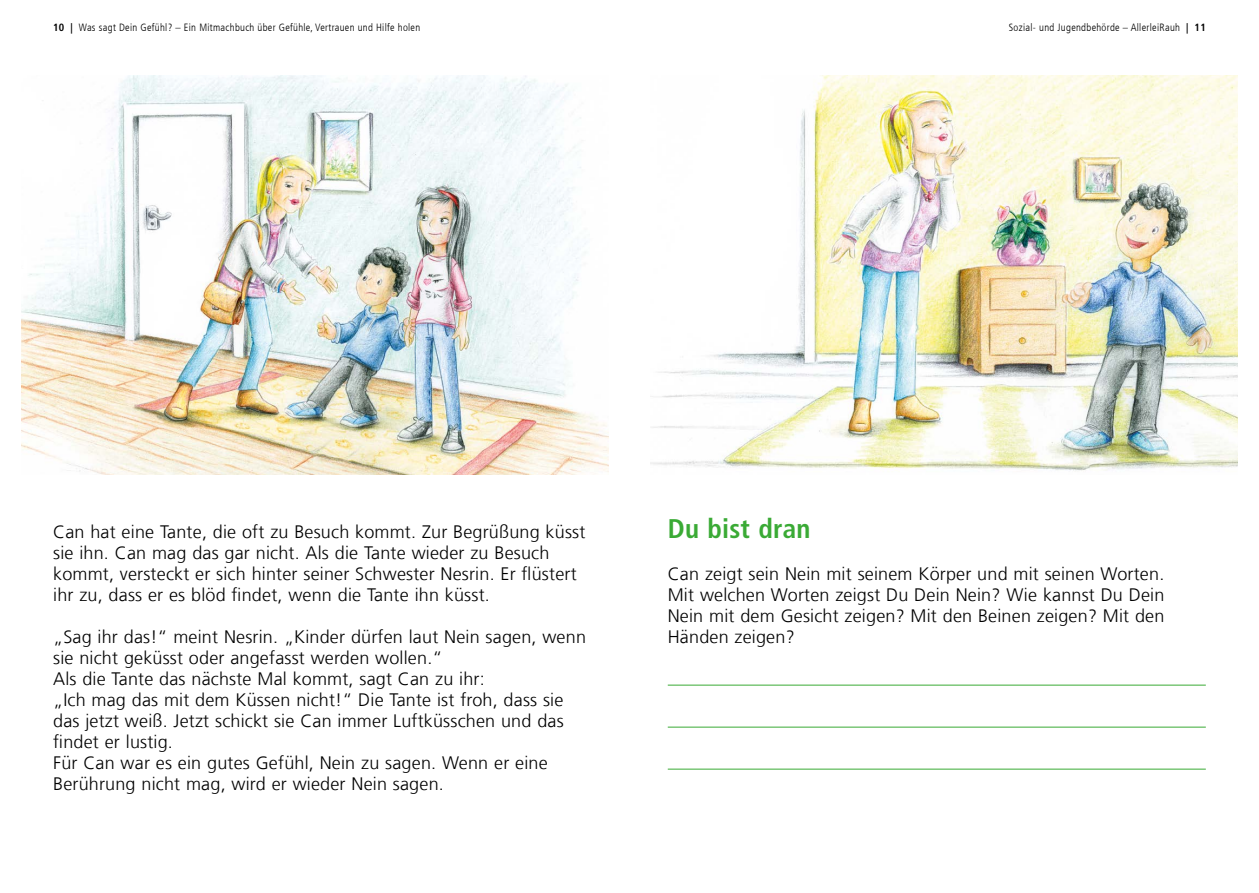
<style>
.page{position:relative;width:1259px;height:893px;background:#fff}
.page>*{position:absolute;margin:0;border:0;box-sizing:border-box;transform-origin:0 0}
.t1{font:700 condensed 27px "Frutiger For Karlsruhe";letter-spacing:.01em;color:#3aaa35}
.t2{font:300 18px/21px "Frutiger For Karlsruhe";letter-spacing:.01em;color:#000}
.t3{font:300 condensed 10.5px "Frutiger For Karlsruhe";letter-spacing:.03em;color:#000}
.s1{font-weight:700}
</style>
<div class="page">
<img style="left:21px;top:76px;width:587px;height:399px">
<img style="left:651px;top:76px;width:586px;height:395px">
<hr style="left:668px;top:685px;width:537px;height:1px;background:#3aaa35">
<hr style="left:668px;top:727px;width:537px;height:1px;background:#3aaa35">
<hr style="left:668px;top:769px;width:537px;height:1px;background:#3aaa35">
<p class="t3" style="left:53px;top:21px;width:369px"><span class="s1">10 |</span> Was sagt Dein Gefühl? – Ein Mitmachbuch über Gefühle, Vertrauen und Hilfe holen</p>
<p class="t3" style="left:1009px;top:21px;width:198px">Sozial- und Jugendbehörde – AllerleiRauh <span class="s1">| 11</span></p>
<p class="t2" style="left:53px;top:521px;width:534px">Can hat eine Tante, die oft zu Besuch kommt. Zur Begrüßung küsst sie ihn. Can mag das gar nicht. Als die Tante wieder zu Besuch kommt, versteckt er sich hinter seiner Schwester Nesrin. Er flüstert ihr zu, dass er es blöd findet, wenn die Tante ihn küsst.</p>
<p class="t2" style="left:53px;top:626px;width:534px">„Sag ihr das!“ meint Nesrin. „Kinder dürfen laut Nein sagen, wenn sie nicht geküsst oder angefasst werden wollen.“<br>Als die Tante das nächste Mal kommt, sagt Can zu ihr:<br>„Ich mag das mit dem Küssen nicht!“ Die Tante ist froh, dass sie das jetzt weiß. Jetzt schickt sie Can immer Luftküsschen und das findet er lustig.<br>Für Can war es ein gutes Gefühl, Nein zu sagen. Wenn er eine Berührung nicht mag, wird er wieder Nein sagen.</p>
<h1 class="t1" style="left:668px;top:512px;width:144px">Du bist dran</h1>
<p class="t2" style="left:668px;top:563px;width:498px;text-align:justify">Can zeigt sein Nein mit seinem Körper und mit seinen Worten.<br>Mit welchen Worten zeigst Du Dein Nein? Wie kannst Du Dein Nein mit dem Gesicht zeigen? Mit den Beinen zeigen? Mit den Händen zeigen?</p>
</div>
